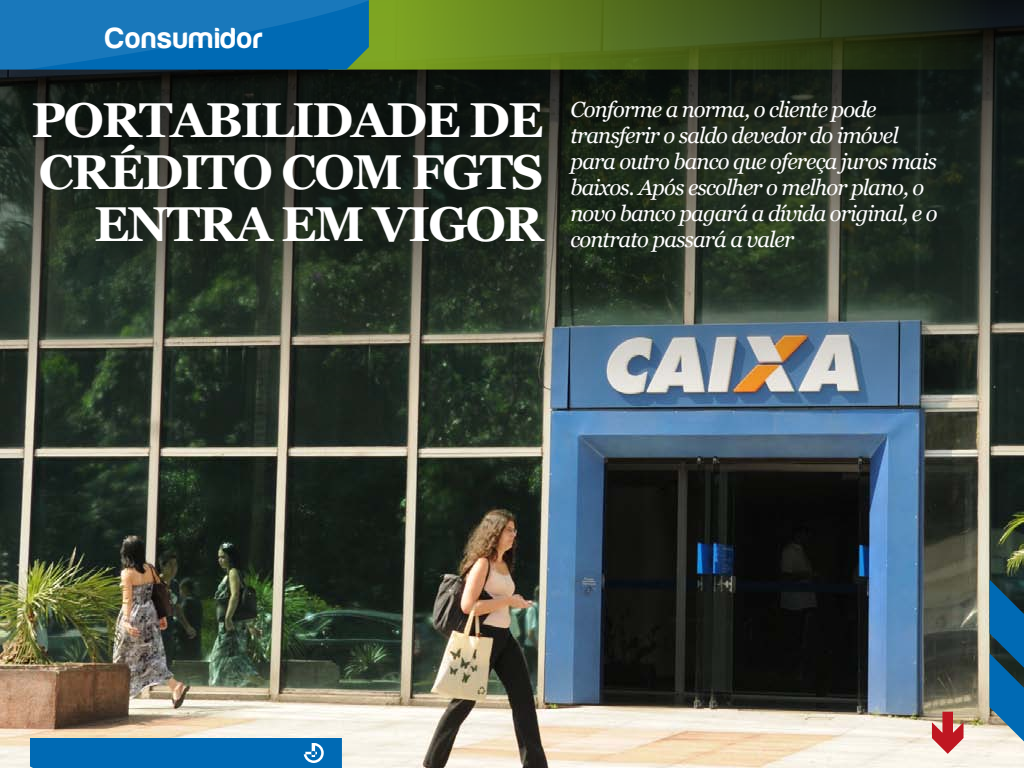
<style>
.page{position:relative;width:1024px;height:768px;background:#fff}
.page>*{position:absolute;margin:0;border:0;box-sizing:border-box;transform-origin:0 0}
.t1{font:700 49px "Georgia";letter-spacing:-.04em;color:#fff}
.t2{font:30px "Harabara";color:#fff}
.t3{font:italic 22px/26px "Georgia";letter-spacing:-.04em;color:#fff}
</style>
<div class="page">
<img style="left:0;top:490px;width:1024px;height:278px">
<img style="left:0;top:70px;width:1024px;height:420px">
<svg style="left:0;top:70px;width:633px;height:266px;background:#222a21"></svg>
<div style="left:30px;top:738px;width:312px;height:30px;background:#006ab4"></div>
<svg style="left:932px;top:712px;width:32px;height:42px"></svg>
<svg style="left:990px;top:580px;width:34px;height:161px;background:#1d6694"></svg>
<svg style="left:369px;top:0;width:655px;height:70px;background:#455a1b"></svg>
<svg style="left:0;top:0;width:369px;height:70px;background:#1072b5"></svg>
<h2 class="t2" style="left:105px;top:22px;width:159px">Consumidor</h2>
<h1 class="t1" style="left:31px;top:83px;width:67px">PORTABILIDADE</h1>
<h1 class="t1" style="left:469px;top:83px;width:37px">DE</h1>
<h1 class="t1" style="left:39px;top:135px;width:137px">CRÉDITO</h1>
<h1 class="t1" style="left:282px;top:135px;width:263px">COM FGTS</h1>
<h1 class="t1" style="left:94px;top:187px;width:37px">ENTRA</h1>
<h1 class="t1" style="left:281px;top:187px;width:225px">EM VIGOR</h1>
<p class="t3" style="left:571px;top:95px;width:369px">Conforme a norma, o cliente pode transferir o saldo devedor do imóvel para outro banco que ofereça juros mais baixos. Após escolher o melhor plano, o novo banco pagará a dívida original, e o contrato passará a valer</p>
</div>
